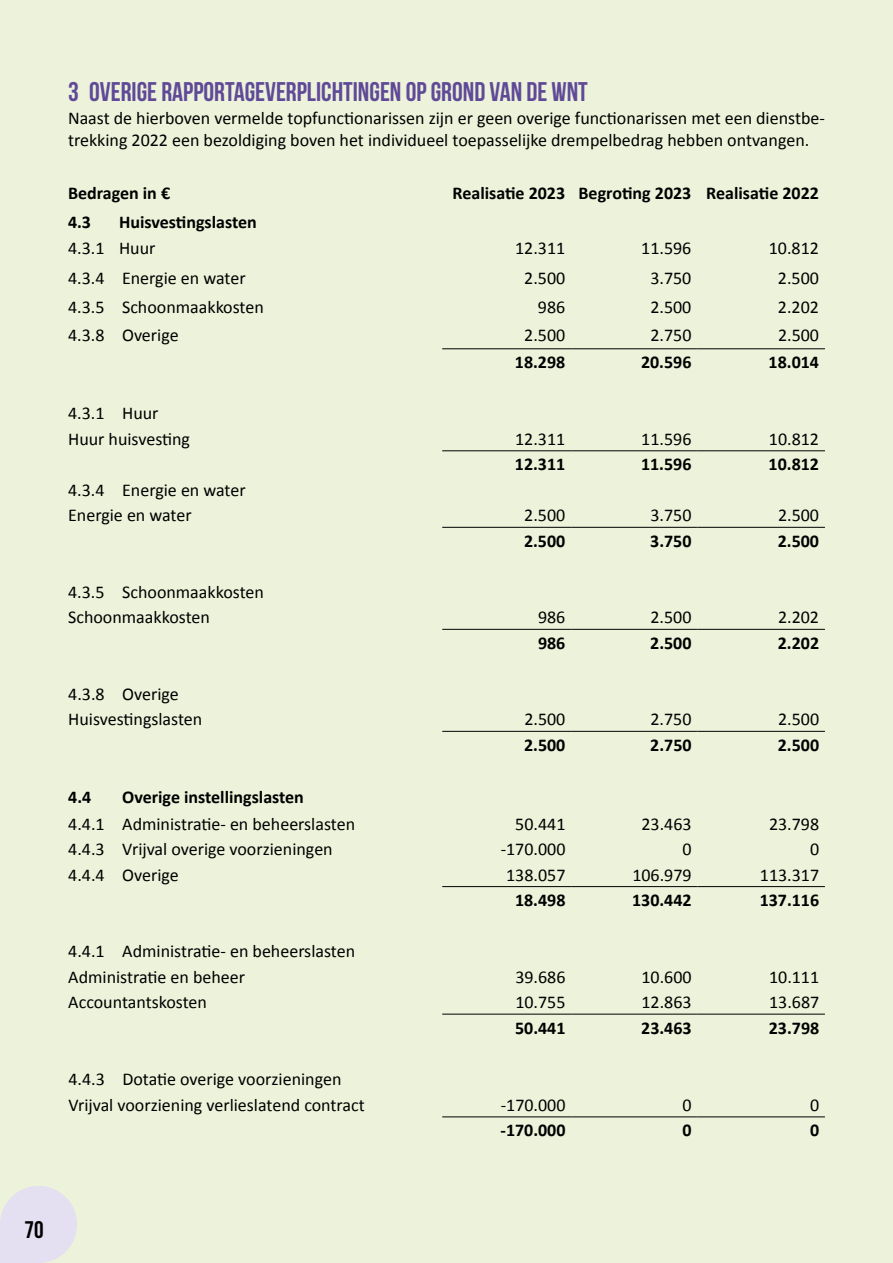
<style>
.page{position:relative;width:893px;height:1263px;background:#ecf3da}
.page>*{position:absolute;margin:0;border:0;box-sizing:border-box;transform-origin:0 0}
.t1{font:700 27px "Bebas Neue";color:#604a98}
.t2{font:700 24px "Bebas Neue";color:#000}
.t3{font:18px/25.5px "Calibri";color:#000}
.t4{font:700 18px "Calibri";color:#000}
</style>
<div class="page">
<hr style="left:442px;top:348px;width:129px;height:1px;background:#000">
<hr style="left:571px;top:348px;width:126px;height:1px;background:#000">
<hr style="left:697px;top:348px;width:128px;height:1px;background:#000">
<hr style="left:442px;top:450px;width:129px;height:1px;background:#000">
<hr style="left:571px;top:450px;width:126px;height:1px;background:#000">
<hr style="left:697px;top:450px;width:128px;height:1px;background:#000">
<hr style="left:442px;top:527px;width:129px;height:1px;background:#000">
<hr style="left:571px;top:527px;width:126px;height:1px;background:#000">
<hr style="left:697px;top:527px;width:128px;height:1px;background:#000">
<hr style="left:442px;top:629px;width:129px;height:1px;background:#000">
<hr style="left:571px;top:629px;width:126px;height:1px;background:#000">
<hr style="left:697px;top:629px;width:128px;height:1px;background:#000">
<hr style="left:442px;top:731px;width:129px;height:1px;background:#000">
<hr style="left:571px;top:731px;width:126px;height:1px;background:#000">
<hr style="left:697px;top:731px;width:128px;height:1px;background:#000">
<hr style="left:442px;top:886px;width:129px;height:1px;background:#000">
<hr style="left:571px;top:886px;width:126px;height:1px;background:#000">
<hr style="left:697px;top:886px;width:128px;height:1px;background:#000">
<hr style="left:442px;top:1116px;width:129px;height:1px;background:#000">
<hr style="left:571px;top:1116px;width:126px;height:1px;background:#000">
<hr style="left:697px;top:1116px;width:128px;height:1px;background:#000">
<hr style="left:442px;top:1014px;width:129px;height:1px;background:#000">
<hr style="left:571px;top:1014px;width:126px;height:1px;background:#000">
<hr style="left:697px;top:1014px;width:128px;height:1px;background:#000">
<svg style="left:0;top:1186px;width:77px;height:77px"></svg>
<h1 class="t1" style="left:68px;top:77px;width:521px">3 OVERIGE RAPPORTAGEVERPLICHTINGEN OP GROND VAN DE WNT</h1>
<p class="t3" style="left:68px;top:106px;width:758px;line-height:22.5px">Naast de hierboven vermelde topfunctionarissen zijn er geen overige functionarissen met een dienstbe&shy;trekking 2022 een bezoldiging boven het individueel toepasselijke drempelbedrag hebben ontvangen.</p>
<p class="t4" style="left:68px;top:180px;width:104px">Bedragen in €</p>
<p class="t4" style="left:452px;top:180px;width:368px">Realisatie 2023 Begroting 2023 Realisatie 2022</p>
<p class="t4" style="left:68px;top:210px;width:25px">4.3</p>
<p class="t4" style="left:119px;top:210px;width:139px">Huisvestingslasten</p>
<p class="t3" style="left:68px;top:235px;width:89px">4.3.1 Huur</p>
<p class="t3" style="left:515px;top:235px;width:52px">12.311</p>
<p class="t3" style="left:641px;top:235px;width:52px">11.596</p>
<p class="t3" style="left:769px;top:235px;width:52px">10.812</p>
<p class="t3" style="left:68px;top:264px;width:179px">4.3.4 Energie en water</p>
<p class="t3" style="left:524px;top:264px;width:43px">2.500</p>
<p class="t3" style="left:650px;top:264px;width:43px">3.750</p>
<p class="t3" style="left:778px;top:264px;width:43px">2.500</p>
<p class="t3" style="left:68px;top:294px;width:197px">4.3.5 Schoonmaakkosten</p>
<p class="t3" style="left:538px;top:294px;width:29px">986</p>
<p class="t3" style="left:650px;top:294px;width:43px">2.500</p>
<p class="t3" style="left:778px;top:294px;width:43px">2.202</p>
<p class="t3" style="left:68px;top:322px;width:112px">4.3.8 Overige</p>
<p class="t3" style="left:524px;top:322px;width:43px">2.500</p>
<p class="t3" style="left:650px;top:322px;width:43px">2.750</p>
<p class="t3" style="left:778px;top:322px;width:43px">2.500</p>
<p class="t4" style="left:515px;top:350px;width:52px">18.298</p>
<p class="t4" style="left:641px;top:350px;width:52px">20.596</p>
<p class="t4" style="left:769px;top:350px;width:52px">18.014</p>
<p class="t3" style="left:68px;top:400px;width:123px">4.3.1 Huur<br>Huur huisvesting</p>
<p class="t3" style="left:515px;top:426px;width:52px">12.311</p>
<p class="t3" style="left:641px;top:426px;width:52px">11.596</p>
<p class="t3" style="left:769px;top:426px;width:52px">10.812</p>
<p class="t4" style="left:515px;top:452px;width:52px">12.311</p>
<p class="t4" style="left:641px;top:452px;width:52px">11.596</p>
<p class="t4" style="left:769px;top:452px;width:52px">10.812</p>
<p class="t3" style="left:68px;top:477px;width:179px">4.3.4 Energie en water<br>Energie en water</p>
<p class="t3" style="left:68px;top:579px;width:197px">4.3.5 Schoonmaakkosten<br>Schoonmaakkosten</p>
<p class="t3" style="left:68px;top:681px;width:136px">4.3.8 Overige<br>Huisvestingslasten</p>
<p class="t3" style="left:524px;top:502px;width:43px">2.500</p>
<p class="t3" style="left:650px;top:502px;width:43px">3.750</p>
<p class="t3" style="left:778px;top:502px;width:43px">2.500</p>
<p class="t4" style="left:524px;top:528px;width:43px">2.500</p>
<p class="t4" style="left:650px;top:528px;width:43px">3.750</p>
<p class="t4" style="left:778px;top:528px;width:43px">2.500</p>
<p class="t3" style="left:538px;top:604px;width:29px">986</p>
<p class="t3" style="left:650px;top:604px;width:43px">2.500</p>
<p class="t3" style="left:778px;top:604px;width:43px">2.202</p>
<p class="t4" style="left:538px;top:630px;width:29px">986</p>
<p class="t4" style="left:650px;top:630px;width:43px">2.500</p>
<p class="t4" style="left:778px;top:630px;width:43px">2.202</p>
<p class="t3" style="left:524px;top:706px;width:43px">2.500</p>
<p class="t3" style="left:650px;top:706px;width:43px">2.750</p>
<p class="t3" style="left:778px;top:706px;width:43px">2.500</p>
<p class="t4" style="left:524px;top:732px;width:43px">2.500</p>
<p class="t4" style="left:650px;top:732px;width:43px">2.750</p>
<p class="t4" style="left:778px;top:732px;width:43px">2.500</p>
<p class="t4" style="left:68px;top:784px;width:25px">4.4</p>
<p class="t4" style="left:122px;top:784px;width:183px">Overige instellingslasten</p>
<p class="t3" style="left:68px;top:810px;width:288px">4.4.1 Administratie- en beheerslasten</p>
<p class="t3" style="left:515px;top:810px;width:52px">50.441</p>
<p class="t3" style="left:641px;top:810px;width:52px">23.463</p>
<p class="t3" style="left:769px;top:810px;width:52px">23.798</p>
<p class="t3" style="left:68px;top:836px;width:266px">4.4.3 Vrijval overige voorzieningen</p>
<p class="t3" style="left:501px;top:836px;width:66px">-170.000</p>
<p class="t3" style="left:682px;top:836px;width:11px">0</p>
<p class="t3" style="left:810px;top:836px;width:11px">0</p>
<p class="t3" style="left:68px;top:861px;width:112px">4.4.4 Overige</p>
<p class="t3" style="left:506px;top:861px;width:61px">138.057</p>
<p class="t3" style="left:632px;top:861px;width:61px">106.979</p>
<p class="t3" style="left:760px;top:861px;width:61px">113.317</p>
<p class="t4" style="left:515px;top:887px;width:52px">18.498</p>
<p class="t4" style="left:632px;top:887px;width:61px">130.442</p>
<p class="t4" style="left:760px;top:887px;width:61px">137.116</p>
<p class="t3" style="left:68px;top:938px;width:288px">4.4.1 Administratie- en beheerslasten<br>Administratie en beheer</p>
<p class="t3" style="left:515px;top:963px;width:52px">39.686</p>
<p class="t3" style="left:641px;top:963px;width:52px">10.600</p>
<p class="t3" style="left:769px;top:963px;width:52px">10.111</p>
<p class="t3" style="left:68px;top:989px;width:140px">Accountantskosten</p>
<p class="t3" style="left:515px;top:989px;width:52px">10.755</p>
<p class="t3" style="left:641px;top:989px;width:52px">12.863</p>
<p class="t3" style="left:769px;top:989px;width:52px">13.687</p>
<p class="t4" style="left:515px;top:1015px;width:52px">50.441</p>
<p class="t4" style="left:641px;top:1015px;width:52px">23.463</p>
<p class="t4" style="left:769px;top:1015px;width:52px">23.798</p>
<p class="t3" style="left:68px;top:1065px;width:298px">4.4.3 Dotatie overige voorzieningen<br>Vrijval voorziening verlieslatend contract</p>
<p class="t3" style="left:501px;top:1091px;width:66px">-170.000</p>
<p class="t3" style="left:683px;top:1091px;width:11px">0</p>
<p class="t3" style="left:810px;top:1091px;width:11px">0</p>
<p class="t4" style="left:500px;top:1118px;width:67px">-170.000</p>
<p class="t4" style="left:683px;top:1118px;width:11px">0</p>
<p class="t4" style="left:810px;top:1118px;width:11px">0</p>
<h2 class="t2" style="left:25px;top:1216px;width:21px">70</h2>
</div>
